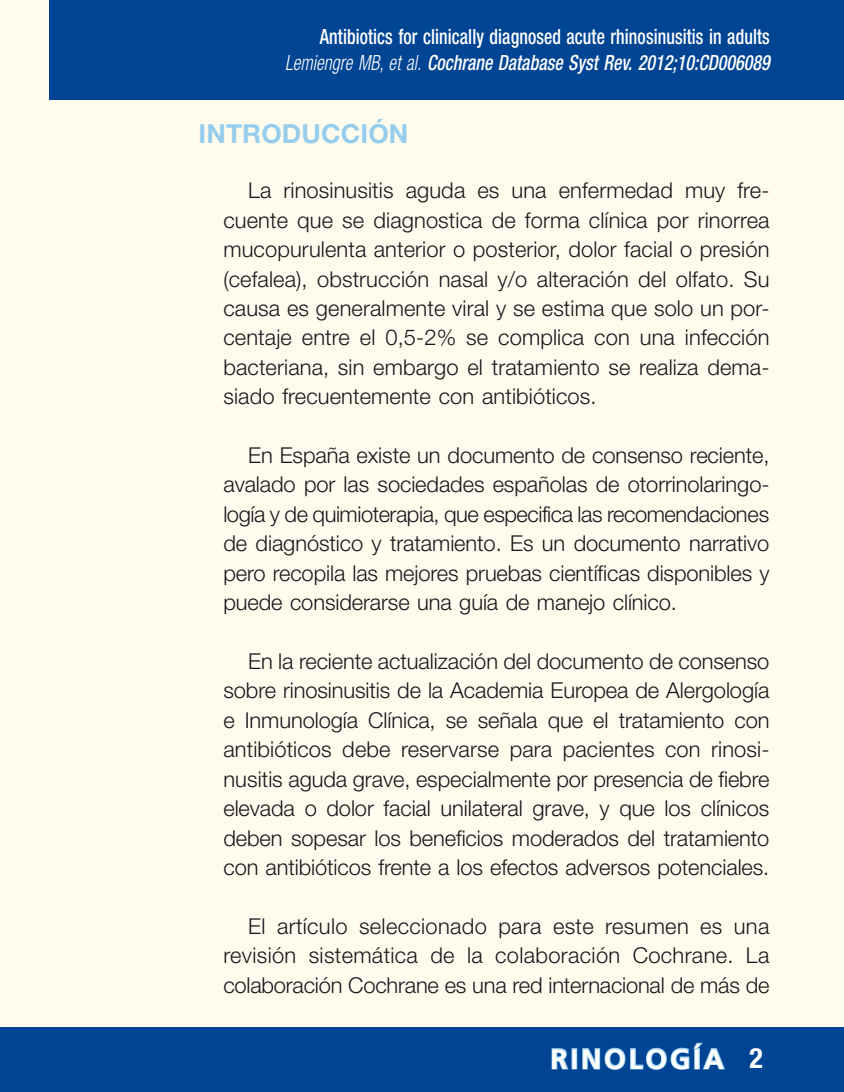
<style>
.page{position:relative;width:844px;height:1092px;background:#fff}
.page>*{position:absolute;margin:0;border:0;box-sizing:border-box;transform-origin:0 0}
.t1{font:700 28px "Frutiger LT Std";letter-spacing:.1em;color:#fff}
.t2{font:700 26.25px "Helvetica Neue LT Std";letter-spacing:.005em;color:#96cdec}
.t3{font:300 21.88px/29.4px "Helvetica Neue LT Std";letter-spacing:-.005em;color:#1a171c;text-align:justify}
.t4{font:500 condensed 21px/26.2px "Helvetica Neue LT Std";letter-spacing:.005em;color:#fff;text-align:right;scale:.85 1}
.s1{font-weight:300;font-style:italic}
.s2{font-style:italic}
.s3{font-family:"Helvetica Neue LT Std";font-stretch:condensed}
</style>
<div class="page">
<div style="left:0;top:0;width:843px;height:1091px;background:#fffcee"></div>
<div style="left:0;top:1027px;width:843px;height:64px;background:#004494"></div>
<div style="left:50px;top:0;width:793px;height:99px;background:#004494"></div>
<svg style="left:551px;top:1048px;width:18px;height:22px"></svg>
<div style="left:571px;top:1047px;width:6px;height:22px;border:2px solid #96cdec"></div>
<svg style="left:582px;top:1042px;width:143px;height:28px"></svg>
<p class="t4" style="left:285px;top:23px;width:571px">Antibiotics for clinically diagnosed acute rhinosinusitis in adults<br><span class="s1">Lemiengre MB, et al.</span> <span class="s2">Cochrane Database Syst Rev. 2012;10:CD006089</span></p>
<p class="t2" style="left:198px;top:117px;width:211px">INTRODUCCIÓN</p>
<p class="t3" style="left:223px;top:175px;width:547px;text-indent:25px">La rinosinusitis aguda es una enfermedad muy fre&shy;cuente que se diagnostica de forma clínica por rinorrea mucopurulenta anterior o posterior, dolor facial o presión (cefalea), obstrucción nasal y/o alteración del olfato. Su causa es generalmente viral y se estima que solo un por&shy;centaje entre el 0,5-2% se complica con una infección bacteriana, sin embargo el tratamiento se realiza dema&shy;siado frecuentemente con antibióticos.</p>
<p class="t3" style="left:223px;top:440px;width:547px;text-indent:25px">En España existe un documento de consenso reciente, avalado por las sociedades españolas de otorrinolaringo&shy;logía y de quimioterapia, que especifica las recomendaciones de diagnóstico y tratamiento. Es un documento narrativo pero recopila las mejores pruebas científicas disponibles y puede considerarse una guía de manejo clínico.</p>
<p class="t3" style="left:223px;top:646px;width:547px;text-indent:25px">En la reciente actualización del documento de consenso sobre rinosinusitis de la Academia Europea de Alergología e Inmunología Clínica, se señala que el tratamiento con antibióticos debe reservarse para pacientes con rinosi&shy;nusitis aguda grave, especialmente por presencia de fiebre elevada o dolor facial unilateral grave, y que los clínicos deben sopesar los beneficios moderados del tratamiento con antibióticos frente a los efectos adversos potenciales.</p>
<p class="t3" style="left:223px;top:910px;width:547px;text-indent:25px">El artículo seleccionado para este resumen es una revisión sistemática de la colaboración Cochrane. La colaboración Cochrane es una red internacional de más de</p>
<p class="t1" style="left:550px;top:1042px;width:214px">RINOLOGÍA <span class="s3">2</span></p>
</div>
